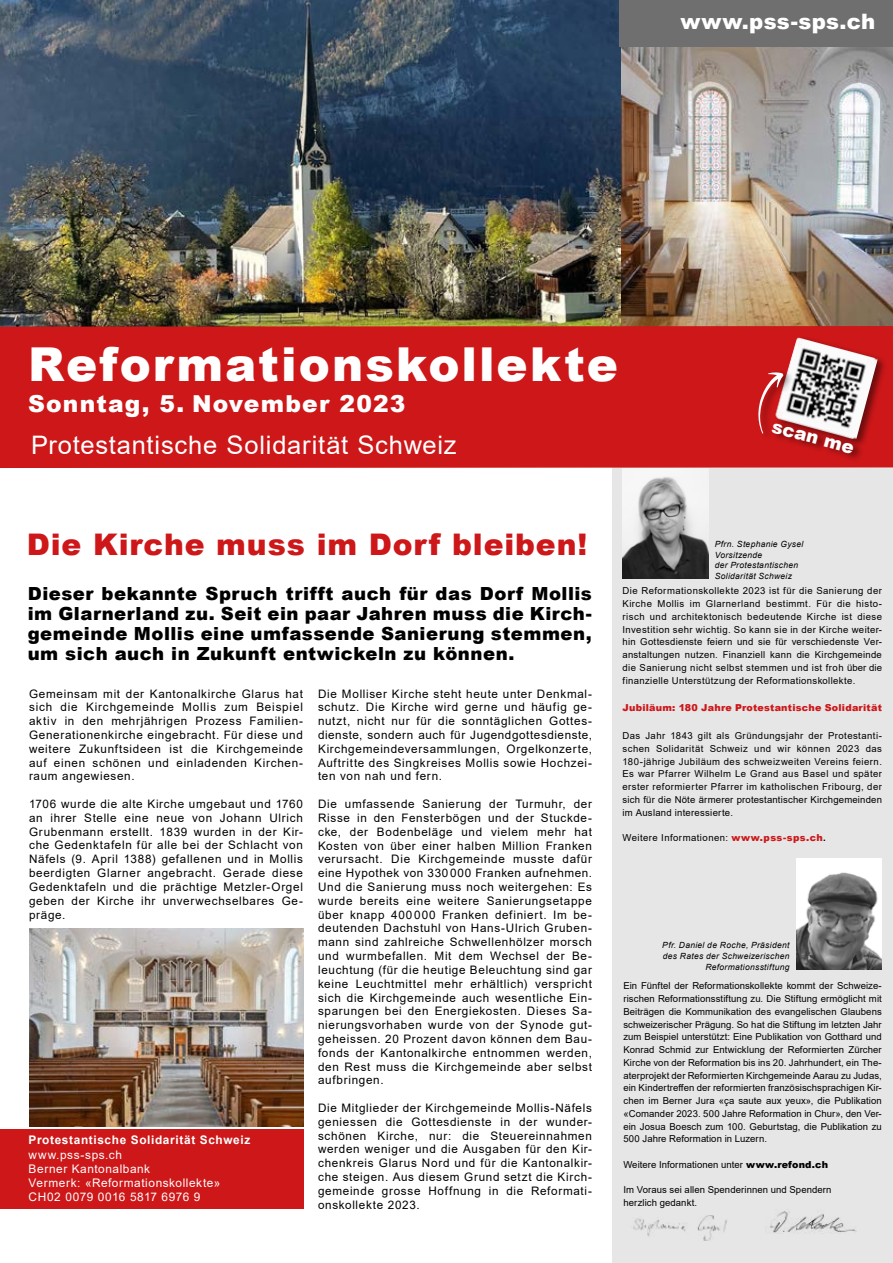
<style>
.page{position:relative;width:893px;height:1263px;background:#fff}
.page>*{position:absolute;margin:0;border:0;box-sizing:border-box;transform-origin:0 0}
.t1{font:900 46.8px "Arial";letter-spacing:.045em;color:#fff}
.t2{font:900 29.7px "Arial";letter-spacing:.03em;color:#cd1719}
.t3{font:25.5px "Arial";letter-spacing:.03em;color:#fff}
.t4{font:900 23.4px "Arial";letter-spacing:.05em;color:#fff}
.t5{font:900 21.3px "Arial";letter-spacing:.01em;color:#fff}
.t6{font:900 18.3px "Arial";color:#fff}
.t7{font:900 18px/20.2px "Arial";letter-spacing:.03em;color:#000;text-align:justify}
.t8{font:11.85px/14.2px "Arial";letter-spacing:.05em;color:#fff}
.t9{font:11.7px/13.8px "Arial";letter-spacing:.06em;color:#000;text-align:justify}
.t10{font:9.6px/12.8px "Arial";letter-spacing:.015em;color:#000;text-align:justify}
.t11{font:900 9.6px "Arial";letter-spacing:.025em;color:#cd1719}
.t12{font:9.6px "Arial";letter-spacing:.045em;color:#000}
.t13{font:italic 8.55px/10.6px "Arial";letter-spacing:.035em;color:#000}
.s1{font-weight:700}
.s2{font-weight:900;color:#cd1719}
.s3{font-weight:900}
</style>
<div class="page">
<div style="left:0;top:1129px;width:303px;height:80px;background:#cd1719"></div>
<div style="left:612px;top:467px;width:281px;height:796px;background:#e6e6e6"></div>
<img style="left:765px;top:1211px;width:91px;height:22px">
<img style="left:796px;top:859px;width:86px;height:111px">
<img style="left:633px;top:1215px;width:94px;height:26px">
<img style="left:622px;top:468px;width:86px;height:111px">
<img style="left:29px;top:928px;width:274px;height:198px">
<img style="left:621px;top:46px;width:272px;height:280px">
<img style="left:0;top:0;width:621px;height:326px">
<div style="left:0;top:326px;width:893px;height:142px;background:#cd1719"></div>
<div style="left:620px;top:0;width:273px;height:46px;background:#706f6f"></div>
<div style="left:775px;top:336px;width:112px;height:112px;background:#000;opacity:.47"></div>
<img style="left:764px;top:337px;width:114px;height:116px">
<div style="left:771px;top:421px;width:93px;height:41px;background:#000;opacity:.47"></div>
<div style="left:758px;top:370px;width:35px;height:72px;background:#000;opacity:.47"></div>
<svg style="left:758px;top:372px;width:26px;height:62px"></svg>
<p class="t5" style="left:680px;top:6px;width:196px">www.pss-sps.ch</p>
<p class="t1" style="left:28px;top:330px;width:591px">Reformationskollekte</p>
<p class="t4" style="left:28px;top:386px;width:379px">Sonntag, 5. November 2023</p>
<p class="t3" style="left:31px;top:427px;width:427px">Protestantische Solidarität Schweiz</p>
<p class="t2" style="left:27px;top:523px;width:562px">Die Kirche muss im Dorf bleiben!</p>
<p class="t6" style="left:776px;top:413px;width:86px;rotate:15deg">scan me</p>
<p class="t13" style="left:715px;top:539px;width:90px">Pfrn. Stephanie Gysel<br>Vorsitzende<br>der Protestantischen<br>Solidarität Schweiz</p>
<p class="t7" style="left:28px;top:582px;width:566px">Dieser bekannte Spruch trifft auch für das Dorf Mollis im Glarnerland zu. Seit ein paar Jahren muss die Kirch&shy;gemeinde Mollis eine umfassende Sanierung stemmen, um sich auch in Zukunft entwickeln zu können.</p>
<p class="t9" style="left:29px;top:686px;width:275px">Gemeinsam mit der Kantonalkirche Glarus hat sich die Kirchgemeinde Mollis zum Beispiel aktiv in den mehrjährigen Prozess Familien-Generationenkirche eingebracht. Für diese und weitere Zukunftsideen ist die Kirchgemeinde auf einen schönen und einladenden Kirchen&shy;raum angewiesen.</p>
<p class="t9" style="left:29px;top:797px;width:275px">1706 wurde die alte Kirche umgebaut und 1760 an ihrer Stelle eine neue von Johann Ulrich Grubenmann erstellt. 1839 wurden in der Kir&shy;che Gedenktafeln für alle bei der Schlacht von Näfels (9. April 1388) gefallenen und in Mollis beerdigten Glarner angebracht. Gerade diese Gedenktafeln und die prächtige Metzler-Orgel geben der Kirche ihr unverwechselbares Ge&shy;präge.</p>
<p class="t9" style="left:318px;top:686px;width:275px">Die Molliser Kirche steht heute unter Denkmal&shy;schutz. Die Kirche wird gerne und häufig ge&shy;nutzt, nicht nur für die sonntäglichen Gottes&shy;dienste, sondern auch für Jugendgottesdienste, Kirchgemeindeversammlungen, Orgelkonzerte, Auftritte des Singkreises Mollis sowie Hochzei&shy;ten von nah und fern.</p>
<p class="t9" style="left:318px;top:797px;width:275px">Die umfassende Sanierung der Turmuhr, der Risse in den Fensterbögen und der Stuckde&shy;cke, der Bodenbeläge und vielem mehr hat Kosten von über einer halben Million Franken verursacht. Die Kirchgemeinde musste dafür eine Hypothek von 330000 Franken aufnehmen.<br>Und die Sanierung muss noch weitergehen: Es wurde bereits eine weitere Sanierungsetappe über knapp 400000 Franken definiert. Im be&shy;deutenden Dachstuhl von Hans-Ulrich Gruben&shy;mann sind zahlreiche Schwellenhölzer morsch und wurmbefallen. Mit dem Wechsel der Be&shy;leuchtung (für die heutige Beleuchtung sind gar keine Leuchtmittel mehr erhältlich) verspricht sich die Kirchgemeinde auch wesentliche Ein&shy;sparungen bei den Energiekosten. Dieses Sa&shy;nierungsvorhaben wurde von der Synode gut&shy;geheissen. 20 Prozent davon können dem Bau&shy;fonds der Kantonalkirche entnommen werden, den Rest muss die Kirchgemeinde aber selbst aufbringen.</p>
<p class="t9" style="left:318px;top:1101px;width:275px">Die Mitglieder der Kirchgemeinde Mollis-Näfels geniessen die Gottesdienste in der wunder&shy;schönen Kirche, nur: die Steuereinnahmen werden weniger und die Ausgaben für den Kir&shy;chenkreis Glarus Nord und für die Kantonalkir&shy;che steigen. Aus diesem Grund setzt die Kirch&shy;gemeinde grosse Hoffnung in die Reformati&shy;onskollekte 2023.</p>
<p class="t8" style="left:29px;top:1133px;width:223px"><span class="s1">Protestantische Solidarität Schweiz </span>www.pss-sps.ch<br>Berner Kantonalbank<br>Vermerk: «Reformationskollekte»<br>CH02 0079 0016 5817 6976 9</p>
<p class="t10" style="left:622px;top:585px;width:261px">Die Reformationskollekte 2023 ist für die Sanierung der Kirche Mollis im Glarnerland bestimmt. Für die histo&shy;risch und architektonisch bedeutende Kirche ist diese Investition sehr wichtig. So kann sie in der Kirche weiter&shy;hin Gottesdienste feiern und sie für verschiedenste Ver&shy;anstaltungen nutzen. Finanziell kann die Kirchgemeinde die Sanierung nicht selbst stemmen und ist froh über die finanzielle Unterstützung der Reformationskollekte.</p>
<p class="t11" style="left:622px;top:701px;width:261px">Jubiläum: 180 Jahre Protestantische Solidarität</p>
<p class="t10" style="left:622px;top:729px;width:261px">Das Jahr 1843 gilt als Gründungsjahr der Protestanti&shy;schen Solidarität Schweiz und wir können 2023 das 180-jährige Jubiläum des schweizweiten Vereins feiern.<br>Es war Pfarrer Wilhelm Le Grand aus Basel und später erster reformierter Pfarrer im katholischen Fribourg, der sich für die Nöte ärmerer protestantischer Kirchgemeinden im Ausland interessierte.</p>
<p class="t12" style="left:622px;top:831px;width:205px">Weitere Informationen: <span class="s2">www.pss-sps.ch</span><span class="s1">.</span></p>
<p class="t13" style="left:662px;top:940px;width:129px;text-align:right">Pfr. Daniel de Roche, Präsident des Rates der Schweizerischen<br>Reformationsstiftung</p>
<p class="t10" style="left:623px;top:979px;width:260px">Ein Fünftel der Reformationskollekte kommt der Schweize&shy;rischen Reformationsstiftung zu. Die Stiftung ermöglicht mit Beiträgen die Kommunikation des evangelischen Glaubens schweizerischer Prägung. So hat die Stiftung im letzten Jahr zum Beispiel unterstützt: Eine Publikation von Gotthard und Konrad Schmid zur Entwicklung der Reformierten Zürcher Kirche von der Reformation bis ins 20. Jahrhundert, ein The&shy;aterprojekt der Reformierten Kirchgemeinde Aarau zu Judas, ein Kindertreffen der reformierten französischsprachigen Kir&shy;chen im Berner Jura «ça saute aux yeux», die Publikation «Comander 2023. 500 Jahre Reformation in Chur», den Ver&shy;ein Josua Boesch zum 100. Geburtstag, die Publikation zu 500 Jahre Reformation in Luzern.</p>
<p class="t10" style="left:623px;top:1158px;width:206px">Weitere Informationen unter <span class="s3">www.refond.ch</span></p>
<p class="t10" style="left:623px;top:1183px;width:210px">Im Voraus sei allen Spenderinnen und Spendern herzlich gedankt.</p>
</div>
